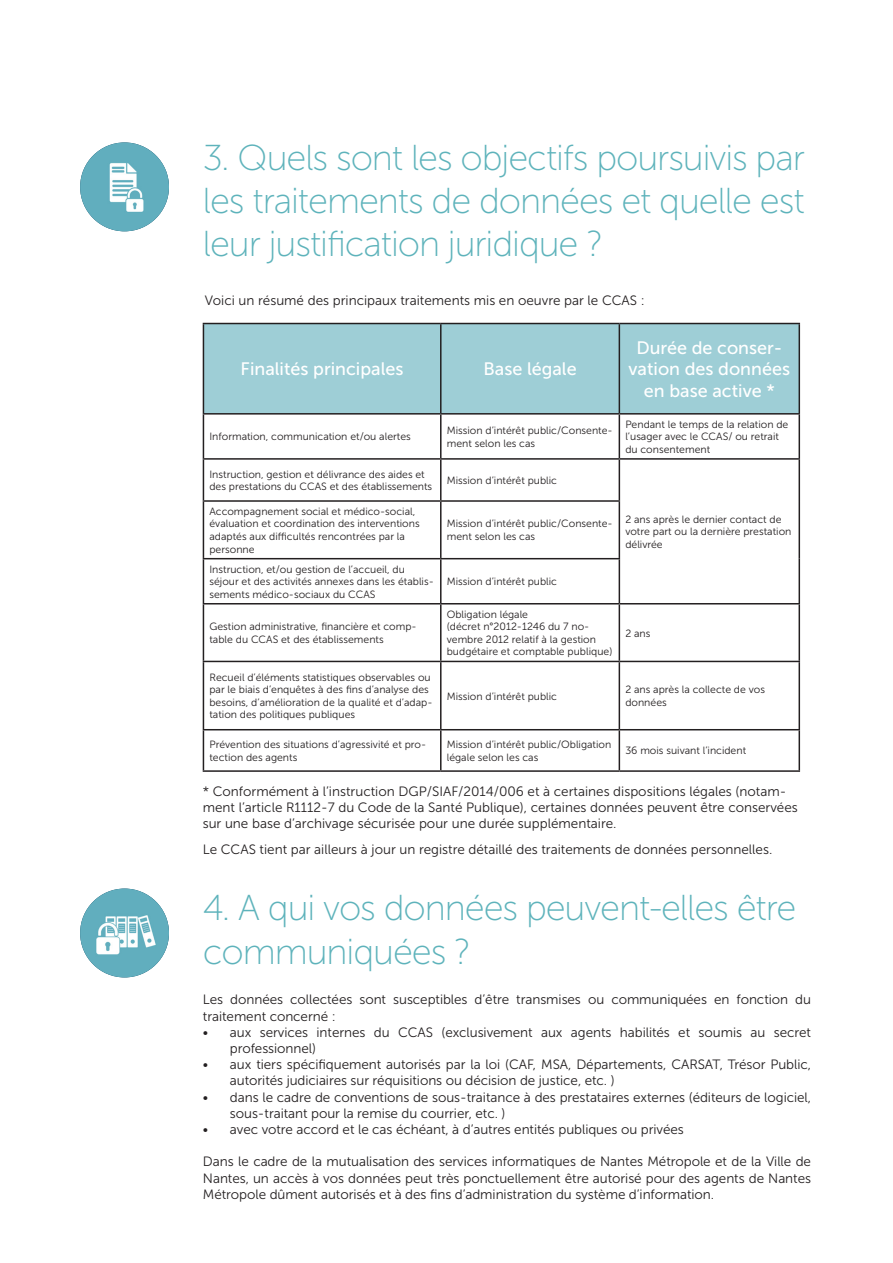
<style>
.page{position:relative;width:893px;height:1263px;background:#fff}
.page>*{position:absolute;margin:0;border:0;box-sizing:border-box;transform-origin:0 0}
.t1{font:36px/43.2px "Museo Sans 100";letter-spacing:-.03em;color:#5eb3bb;text-align:justify}
.t2{font:18px/21.6px "Museo Sans 500";color:#fff;text-align:center}
.t3{font:13.5px/16.2px "Museo Sans 300";letter-spacing:-.005em;color:#231f20}
.t4{font:10.5px/12.6px "Museo Sans 300";color:#231f20}
</style>
<div class="page">
<img style="left:80px;top:142px;width:89px;height:89px;border-radius:44px">
<img style="left:80px;top:888px;width:89px;height:89px;border-radius:44px">
<div style="left:204px;top:324px;width:594px;height:89px;background:#9eced6"></div>
<hr style="left:203px;top:323px;width:238px;height:1px;background:#231f20">
<hr style="left:203px;top:324px;width:1px;height:89px;background:#231f20">
<hr style="left:441px;top:323px;width:178px;height:1px;background:#231f20">
<hr style="left:440px;top:324px;width:2px;height:89px;background:#231f20">
<hr style="left:619px;top:323px;width:181px;height:1px;background:#231f20">
<hr style="left:619px;top:324px;width:1px;height:89px;background:#231f20">
<hr style="left:798px;top:324px;width:2px;height:89px;background:#231f20">
<hr style="left:203px;top:413px;width:238px;height:2px;background:#231f20">
<hr style="left:203px;top:415px;width:1px;height:43px;background:#231f20">
<hr style="left:441px;top:413px;width:178px;height:2px;background:#231f20">
<hr style="left:440px;top:415px;width:2px;height:43px;background:#231f20">
<hr style="left:619px;top:413px;width:181px;height:2px;background:#231f20">
<hr style="left:619px;top:415px;width:1px;height:43px;background:#231f20">
<hr style="left:798px;top:415px;width:2px;height:43px;background:#231f20">
<hr style="left:203px;top:458px;width:238px;height:2px;background:#231f20">
<hr style="left:203px;top:460px;width:1px;height:40px;background:#231f20">
<hr style="left:441px;top:458px;width:178px;height:2px;background:#231f20">
<hr style="left:440px;top:460px;width:2px;height:40px;background:#231f20">
<hr style="left:619px;top:458px;width:181px;height:2px;background:#231f20">
<hr style="left:619px;top:460px;width:1px;height:40px;background:#231f20">
<hr style="left:798px;top:460px;width:2px;height:41px;background:#231f20">
<hr style="left:203px;top:500px;width:238px;height:2px;background:#231f20">
<hr style="left:203px;top:502px;width:1px;height:56px;background:#231f20">
<hr style="left:441px;top:500px;width:179px;height:2px;background:#231f20">
<hr style="left:440px;top:502px;width:2px;height:56px;background:#231f20">
<hr style="left:619px;top:502px;width:1px;height:56px;background:#231f20">
<hr style="left:798px;top:501px;width:2px;height:58px;background:#231f20">
<hr style="left:203px;top:558px;width:238px;height:1px;background:#231f20">
<hr style="left:203px;top:559px;width:1px;height:44px;background:#231f20">
<hr style="left:441px;top:558px;width:179px;height:1px;background:#231f20">
<hr style="left:440px;top:559px;width:2px;height:44px;background:#231f20">
<hr style="left:619px;top:559px;width:1px;height:44px;background:#231f20">
<hr style="left:798px;top:559px;width:2px;height:44px;background:#231f20">
<hr style="left:203px;top:603px;width:238px;height:1px;background:#231f20">
<hr style="left:203px;top:604px;width:1px;height:57px;background:#231f20">
<hr style="left:441px;top:603px;width:178px;height:1px;background:#231f20">
<hr style="left:440px;top:604px;width:2px;height:57px;background:#231f20">
<hr style="left:619px;top:603px;width:181px;height:1px;background:#231f20">
<hr style="left:619px;top:604px;width:1px;height:57px;background:#231f20">
<hr style="left:798px;top:604px;width:2px;height:57px;background:#231f20">
<hr style="left:203px;top:661px;width:238px;height:1px;background:#231f20">
<hr style="left:203px;top:662px;width:1px;height:67px;background:#231f20">
<hr style="left:441px;top:661px;width:178px;height:1px;background:#231f20">
<hr style="left:440px;top:662px;width:2px;height:67px;background:#231f20">
<hr style="left:619px;top:661px;width:181px;height:1px;background:#231f20">
<hr style="left:619px;top:662px;width:1px;height:67px;background:#231f20">
<hr style="left:798px;top:662px;width:2px;height:67px;background:#231f20">
<hr style="left:203px;top:729px;width:238px;height:1px;background:#231f20">
<hr style="left:203px;top:730px;width:1px;height:40px;background:#231f20">
<hr style="left:441px;top:729px;width:178px;height:1px;background:#231f20">
<hr style="left:440px;top:730px;width:2px;height:40px;background:#231f20">
<hr style="left:619px;top:729px;width:181px;height:1px;background:#231f20">
<hr style="left:619px;top:730px;width:1px;height:40px;background:#231f20">
<hr style="left:798px;top:730px;width:2px;height:40px;background:#231f20">
<hr style="left:203px;top:770px;width:238px;height:2px;background:#231f20">
<hr style="left:441px;top:770px;width:178px;height:2px;background:#231f20">
<hr style="left:619px;top:770px;width:181px;height:2px;background:#231f20">
<p class="t1" style="left:203px;top:136px;width:603px">3. Quels sont les objectifs poursuivis par les traitements de données et quelle est leur justification juridique ?</p>
<p class="t3" style="left:205px;top:292px;width:441px">Voici un résumé des principaux traitements mis en oeuvre par le CCAS :</p>
<p class="t2" style="left:241px;top:358px;width:164px">Finalités principales</p>
<p class="t2" style="left:483px;top:358px;width:95px">Base légale</p>
<p class="t2" style="left:629px;top:337px;width:163px">Durée de conser&shy;vation des données en base active *</p>
<p class="t4" style="left:209px;top:430px;width:203px">Information, communication et/ou alertes</p>
<p class="t4" style="left:447px;top:424px;width:167px">Mission d’intérêt public/Consente&shy;ment selon les cas</p>
<p class="t4" style="left:625px;top:418px;width:165px">Pendant le temps de la relation de l’usager avec le CCAS/ ou retrait du consentement</p>
<p class="t4" style="left:209px;top:468px;width:224px">Instruction, gestion et délivrance des aides et des prestations du CCAS et des établissements</p>
<p class="t4" style="left:447px;top:474px;width:112px">Mission d’intérêt public</p>
<p class="t4" style="left:625px;top:513px;width:168px">2 ans après le dernier contact de votre part ou la dernière prestation délivrée</p>
<p class="t4" style="left:209px;top:505px;width:212px">Accompagnement social et médico-social, évaluation et coordination des interventions adaptés aux difficultés rencontrées par la personne</p>
<p class="t4" style="left:447px;top:518px;width:167px">Mission d’intérêt public/Consente&shy;ment selon les cas</p>
<p class="t4" style="left:209px;top:563px;width:226px">Instruction, et/ou gestion de l’accueil, du séjour et des activités annexes dans les établis&shy;sements médico-sociaux du CCAS</p>
<p class="t4" style="left:209px;top:620px;width:209px">Gestion administrative, financière et comp&shy;table du CCAS et des établissements</p>
<p class="t4" style="left:209px;top:671px;width:225px">Recueil d’éléments statistiques observables ou par le biais d’enquêtes à des fins d’analyse des besoins, d’amélioration de la qualité et d’adap&shy;tation des politiques publiques</p>
<p class="t4" style="left:447px;top:575px;width:112px">Mission d’intérêt public</p>
<p class="t4" style="left:447px;top:608px;width:167px">Obligation légale<br>(décret n°2012-1246 du 7 no&shy;vembre 2012 relatif à la gestion budgétaire et comptable publique)</p>
<p class="t4" style="left:625px;top:627px;width:27px">2 ans</p>
<p class="t4" style="left:447px;top:690px;width:112px">Mission d’intérêt public</p>
<p class="t4" style="left:625px;top:683px;width:141px">2 ans après la collecte de vos données</p>
<p class="t4" style="left:209px;top:738px;width:218px">Prévention des situations d’agressivité et pro&shy;tection des agents</p>
<p class="t4" style="left:447px;top:738px;width:166px">Mission d’intérêt public/Obligation légale selon les cas</p>
<p class="t4" style="left:625px;top:744px;width:122px">36 mois suivant l’incident</p>
<p class="t3" style="left:203px;top:783px;width:597px">* Conformément à l’instruction DGP/SIAF/2014/006 et à certaines dispositions légales (notam&shy;ment l’article R1112-7 du Code de la Santé Publique), certaines données peuvent être conservées sur une base d’archivage sécurisée pour une durée supplémentaire.</p>
<p class="t3" style="left:203px;top:841px;width:571px">Le CCAS tient par ailleurs à jour un registre détaillé des traitements de données personnelles.</p>
<p class="t1" style="left:203px;top:887px;width:595px">4. A qui vos données peuvent-elles être communiquées ?</p>
<p class="t3" style="left:203px;top:992px;width:610px">Les données collectées sont susceptibles d’être transmises ou communiquées en fonction du traitement concerné :</p>
<p class="t3" style="left:230px;top:1024px;width:583px;text-indent:-27px">• aux services internes du CCAS (exclusivement aux agents habilités et soumis au secret professionnel)</p>
<p class="t3" style="left:230px;top:1056px;width:583px;text-indent:-27px">• aux tiers spécifiquement autorisés par la loi (CAF, MSA, Départements, CARSAT, Trésor Public, autorités judiciaires sur réquisitions ou décision de justice, etc. )</p>
<p class="t3" style="left:230px;top:1089px;width:583px;text-indent:-27px">• dans le cadre de conventions de sous-traitance à des prestataires externes (éditeurs de logiciel, sous-traitant pour la remise du courrier, etc. )</p>
<p class="t3" style="left:203px;top:1121px;width:482px">• avec votre accord et le cas échéant, à d’autres entités publiques ou privées</p>
<p class="t3" style="left:203px;top:1154px;width:610px;text-align:justify">Dans le cadre de la mutualisation des services informatiques de Nantes Métropole et de la Ville de Nantes, un accès à vos données peut très ponctuellement être autorisé pour des agents de Nantes Métropole dûment autorisés et à des fins d’administration du système d’information.</p>
</div>
